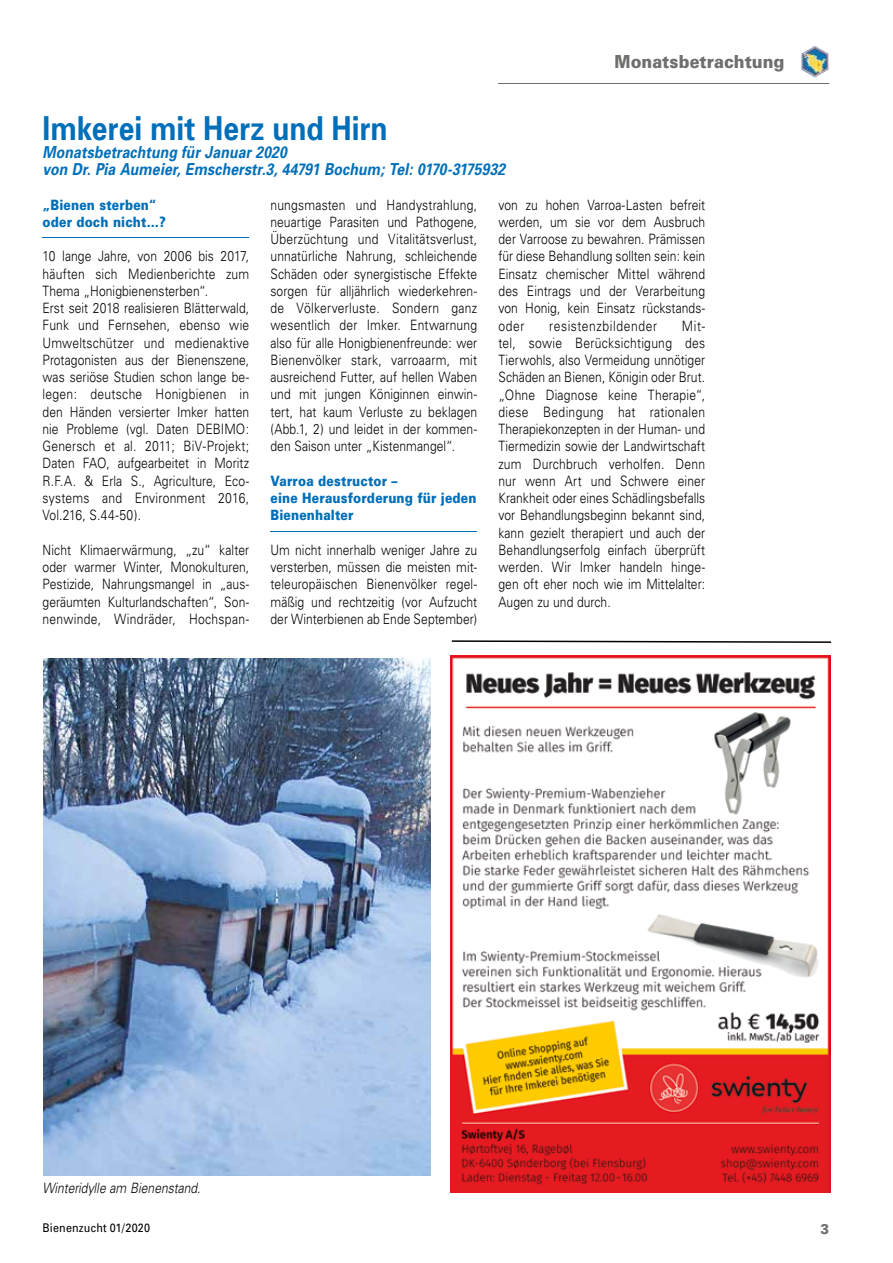
<style>
.page{position:relative;width:893px;height:1263px;background:#fff}
.page>*{position:absolute;margin:0;border:0;box-sizing:border-box;transform-origin:0 0}
.t1{font:700 33px "Univers";color:#006fb9;scale:.85 1}
.t2{font:900 18px "Univers";letter-spacing:.005em;color:#6f6f6e;scale:.9 1}
.t3{font:italic 700 16.5px/17.2px "Univers";letter-spacing:.01em;color:#006fb9;scale:.85 1}
.t4{font:300 14.25px/17.2px "Univers";letter-spacing:.005em;color:#000;text-align:justify;scale:.85 1}
.t5{font:900 14.25px/17.2px "Univers";letter-spacing:.015em;color:#006fb9;scale:.85 1}
.t6{font:italic 300 14.25px "Univers";color:#000;scale:.85 1}
.t7{font:300 14.25px "Univers";letter-spacing:.05em;color:#000;scale:.85 1}
.t8{font:900 14.25px "Univers";color:#6f6f6e;scale:.9 1}
.t9{font:12px "Univers";letter-spacing:.015em;color:#000;scale:.9 1}
</style>
<div class="page">
<hr style="left:498px;top:83px;width:331px;height:1px;background:#6f6f6e">
<img style="left:801px;top:46px;width:28px;height:32px">
<hr style="left:43px;top:237px;width:206px;height:1px;background:#006fb9">
<hr style="left:270px;top:531px;width:207px;height:1px;background:#006fb9">
<img style="left:451px;top:655px;width:379px;height:537px">
<svg style="left:452px;top:640px;width:379px;height:3px"></svg>
<img style="left:43px;top:658px;width:388px;height:518px">
<h1 class="t1" style="left:43px;top:108px;width:408px">Imkerei mit Herz und Hirn</h1>
<p class="t3" style="left:43px;top:143px;width:546px">Monatsbetrachtung für Januar 2020<br>von Dr. Pia Aumeier, Emscherstr.3, 44791 Bochum; Tel: 0170-3175932</p>
<p class="t2" style="left:614px;top:50px;width:190px">Monatsbetrachtung</p>
<p class="t5" style="left:43px;top:196px;width:147px">„Bienen sterben“ oder doch nicht…?</p>
<p class="t4" style="left:43px;top:248px;width:245px;text-align:left">10 lange Jahre, von 2006 bis 2017, häuften sich Medienberichte zum Thema „Honigbienensterben“.<br>Erst seit 2018 realisieren Blätterwald, Funk und Fernsehen, ebenso wie Umweltschützer und medienaktive Protagonisten aus der Bienenszene, was seriöse Studien schon lange be&shy;legen: deutsche Honigbienen in den Händen versierter Imker hatten nie Probleme (vgl. Daten DEBIMO:<br>Genersch et al. 2011; BiV-Projekt; Daten FAO, aufgearbeitet in Moritz R.F.A. &amp; Erla S., Agriculture, Eco&shy;systems and Environment 2016, Vol.216, S.44-50).</p>
<p class="t4" style="left:43px;top:541px;width:245px">Nicht Klimaerwärmung, „zu“ kalter oder warmer Winter, Monokulturen, Pestizide, Nahrungsmangel in „aus&shy;geräumten Kulturlandschaften“, Son&shy;nenwinde, Windräder, Hochspan-</p>
<p class="t4" style="left:270px;top:196px;width:245px">nungsmasten und Handystrahlung, neuartige Parasiten und Pathogene, Überzüchtung und Vitalitätsverlust, unnatürliche Nahrung, schleichende Schäden oder synergistische Effekte sorgen für alljährlich wiederkehren&shy;de Völkerverluste. Sondern ganz wesentlich der Imker. Entwarnung also für alle Honigbienenfreunde: wer Bienenvölker stark, varroaarm, mit ausreichend Futter, auf hellen Waben und mit jungen Königinnen einwin&shy;tert, hat kaum Verluste zu beklagen (Abb.1, 2) und leidet in der kommen&shy;den Saison unter „Kistenmangel“.</p>
<p class="t5" style="left:270px;top:472px;width:244px">Varroa destructor –<br>eine Herausforderung für jeden<br>Bienenhalter</p>
<p class="t4" style="left:270px;top:541px;width:245px">Um nicht innerhalb weniger Jahre zu versterben, müssen die meisten mit&shy;teleuropäischen Bienenvölker regel&shy;mäßig und rechtzeitig (vor Aufzucht der Winterbienen ab Ende September)</p>
<p class="t4" style="left:498px;top:196px;width:245px">von zu hohen Varroa-Lasten befreit werden, um sie vor dem Ausbruch der Varroose zu bewahren. Prämissen für diese Behandlung sollten sein: kein Einsatz chemischer Mittel während des Eintrags und der Verarbeitung von Honig, kein Einsatz rückstands&shy;oder</p>
<p class="t4" style="left:498px;top:317px;width:245px;text-indent:183px">Mit&shy;tel, sowie Berücksichtigung des Tierwohls, also Vermeidung unnötiger Schäden an Bienen, Königin oder Brut. „Ohne Diagnose keine Therapie“, diese Bedingung hat rationalen Therapiekonzepten in der Human- und Tiermedizin sowie der Landwirtschaft zum Durchbruch verholfen. Denn nur wenn Art und Schwere einer Krankheit oder eines Schädlingsbefalls vor Behandlungsbeginn bekannt sind, kann gezielt therapiert und auch der Behandlungserfolg einfach überprüft werden. Wir Imker handeln hinge&shy;gen oft eher noch wie im Mittelalter:<br>Augen zu und durch.</p>
<p class="t7" style="left:549px;top:317px;width:128px">resistenzbildender</p>
<p class="t6" style="left:43px;top:1179px;width:187px">Winteridylle am Bienenstand.</p>
<p class="t9" style="left:43px;top:1221px;width:121px">Bienenzucht 01/2020</p>
<p class="t8" style="left:821px;top:1220px;width:11px">3</p>
</div>
